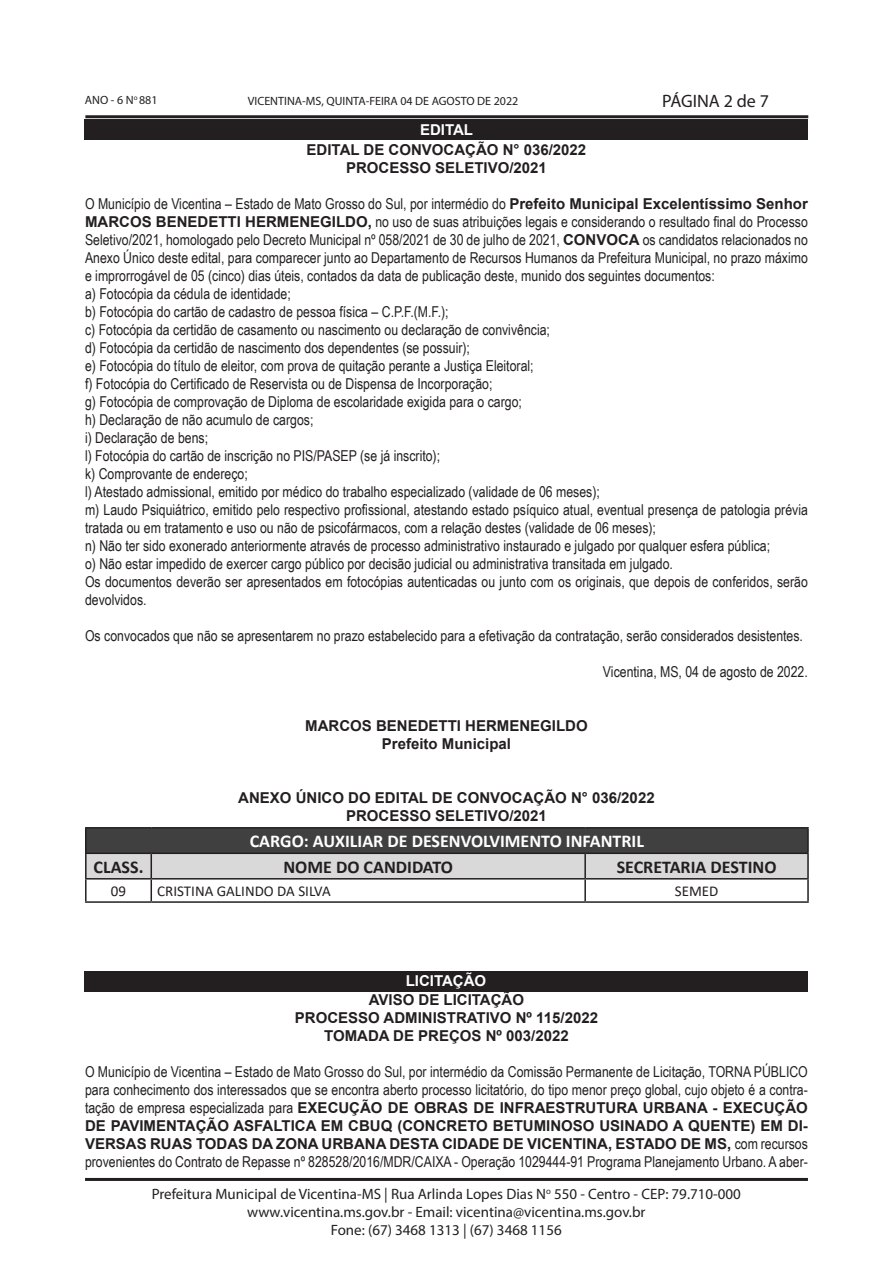
<style>
.page{position:relative;width:893px;height:1263px;background:#fff}
.page>*{position:absolute;margin:0;border:0;box-sizing:border-box;transform-origin:0 0}
.t1{font:700 18px "Calibri";color:#fff}
.t2{font:700 18px "Calibri";color:#231f20}
.t3{font:18px "Myriad Pro";color:#231f20}
.t4{font:15px/18px "Arial Narrow";color:#231f20;text-align:justify}
.t5{font:700 15px "Arial";color:#231f20}
.t6{font:15px/18px "Myriad Pro";color:#231f20;text-align:center}
.No_Spacing{font:15px "Calibri";color:#231f20}
.t7{font:700 15px "Arial";color:#fff}
.t8{font:12px "Myriad Pro";color:#231f20}
.s1{font-family:"Arial";font-weight:700}
</style>
<div class="page">
<hr style="left:85px;top:115px;width:723px;height:3px;background:#231f20">
<hr style="left:85px;top:1178px;width:723px;height:3px;background:#231f20">
<div style="left:85px;top:119px;width:723px;height:21px;background:#231f20"></div>
<div style="left:86px;top:828px;width:722px;height:25px;background:#404040"></div>
<hr style="left:85px;top:827px;width:66px;height:1px;background:#231f20">
<hr style="left:85px;top:828px;width:2px;height:24px;background:#231f20">
<hr style="left:151px;top:827px;width:434px;height:1px;background:#231f20">
<hr style="left:585px;top:827px;width:224px;height:1px;background:#231f20">
<hr style="left:807px;top:828px;width:2px;height:24px;background:#231f20">
<hr style="left:85px;top:852px;width:66px;height:2px;background:#231f20">
<hr style="left:85px;top:854px;width:2px;height:24px;background:#231f20">
<hr style="left:151px;top:852px;width:434px;height:2px;background:#231f20">
<hr style="left:585px;top:852px;width:224px;height:2px;background:#231f20">
<hr style="left:807px;top:854px;width:2px;height:24px;background:#231f20">
<hr style="left:85px;top:878px;width:66px;height:1px;background:#231f20">
<hr style="left:85px;top:879px;width:2px;height:22px;background:#231f20">
<svg style="left:86px;top:853px;width:722px;height:48px"></svg>
<hr style="left:585px;top:878px;width:224px;height:1px;background:#231f20">
<hr style="left:584px;top:879px;width:2px;height:22px;background:#231f20">
<hr style="left:807px;top:879px;width:2px;height:22px;background:#231f20">
<hr style="left:85px;top:901px;width:66px;height:2px;background:#231f20">
<hr style="left:151px;top:901px;width:434px;height:2px;background:#231f20">
<hr style="left:585px;top:901px;width:224px;height:2px;background:#231f20">
<div style="left:84px;top:971px;width:724px;height:20px;background:#231f20"></div>
<p class="t3" style="left:662px;top:90px;width:108px">PÁGINA 2 de 7</p>
<p class="t8" style="left:85px;top:93px;width:74px">ANO - 6 N<sup>o</sup> 881</p>
<p class="t8" style="left:248px;top:94px;width:272px">VICENTINA-MS, QUINTA-FEIRA 04 DE AGOSTO DE 2022</p>
<p class="t5" style="left:307px;top:139px;width:281px">EDITAL DE CONVOCAÇÃO N° 036/2022</p>
<p class="t5" style="left:346px;top:157px;width:202px">PROCESSO SELETIVO/2021</p>
<p class="t4" style="left:85px;top:194px;width:724px">O Município de Vicentina – Estado de Mato Grosso do Sul, por intermédio do <span class="s1">Prefeito Municipal Excelentíssimo Senhor MARCOS BENEDETTI HERMENEGILDO,</span> no uso de suas atribuições legais e considerando o resultado final do Processo Seletivo/2021, homologado pelo Decreto Municipal nº 058/2021 de 30 de julho de 2021, <span class="s1">CONVOCA</span> os candidatos relacionados no Anexo Único deste edital, para comparecer junto ao Departamento de Recursos Humanos da Prefeitura Municipal, no prazo máximo e improrrogável de 05 (cinco) dias úteis, contados da data de publicação deste, munido dos seguintes documentos:</p>
<p class="t4" style="left:85px;top:284px;width:207px">a) Fotocópia da cédula de identidade;</p>
<p class="t4" style="left:85px;top:302px;width:365px">b) Fotocópia do cartão de cadastro de pessoa física – C.P.F.(M.F.);</p>
<p class="t4" style="left:85px;top:320px;width:466px">c) Fotocópia da certidão de casamento ou nascimento ou declaração de convivência;</p>
<p class="t4" style="left:85px;top:338px;width:386px">d) Fotocópia da certidão de nascimento dos dependentes (se possuir);</p>
<p class="t4" style="left:85px;top:356px;width:450px">e) Fotocópia do título de eleitor, com prova de quitação perante a Justiça Eleitoral;</p>
<p class="t4" style="left:85px;top:374px;width:409px">f) Fotocópia do Certificado de Reservista ou de Dispensa de Incorporação;</p>
<p class="t4" style="left:85px;top:392px;width:438px">g) Fotocópia de comprovação de Diploma de escolaridade exigida para o cargo;</p>
<p class="t4" style="left:85px;top:410px;width:230px">h) Declaração de não acumulo de cargos;</p>
<p class="t4" style="left:85px;top:428px;width:125px">i) Declaração de bens;</p>
<p class="t4" style="left:85px;top:446px;width:357px">l) Fotocópia do cartão de inscrição no PIS/PASEP (se já inscrito);</p>
<p class="t4" style="left:85px;top:464px;width:164px">k) Comprovante de endereço;</p>
<p class="t4" style="left:85px;top:482px;width:516px">l) Atestado admissional, emitido por médico do trabalho especializado (validade de 06 meses);</p>
<p class="t4" style="left:85px;top:500px;width:724px">m) Laudo Psiquiátrico, emitido pelo respectivo profissional, atestando estado psíquico atual, eventual presença de patologia prévia tratada ou em tratamento e uso ou não de psicofármacos, com a relação destes (validade de 06 meses);</p>
<p class="t4" style="left:85px;top:536px;width:687px">n) Não ter sido exonerado anteriormente através de processo administrativo instaurado e julgado por qualquer esfera pública;</p>
<p class="t4" style="left:85px;top:554px;width:589px">o) Não estar impedido de exercer cargo público por decisão judicial ou administrativa transitada em julgado.</p>
<p class="t4" style="left:85px;top:572px;width:724px">Os documentos deverão ser apresentados em fotocópias autenticadas ou junto com os originais, que depois de conferidos, serão devolvidos.</p>
<p class="t4" style="left:85px;top:626px;width:719px">Os convocados que não se apresentarem no prazo estabelecido para a efetivação da contratação, serão considerados desistentes.</p>
<p class="t4" style="left:603px;top:662px;width:206px">Vicentina, MS, 04 de agosto de 2022.</p>
<p class="t5" style="left:305px;top:715px;width:284px">MARCOS BENEDETTI HERMENEGILDO</p>
<p class="t5" style="left:382px;top:733px;width:131px">Prefeito Municipal</p>
<p class="t5" style="left:238px;top:787px;width:418px">ANEXO ÚNICO DO EDITAL DE CONVOCAÇÃO N° 036/2022</p>
<p class="t5" style="left:346px;top:805px;width:202px">PROCESSO SELETIVO/2021</p>
<p class="t1" style="left:250px;top:828px;width:396px">CARGO: AUXILIAR DE DESENVOLVIMENTO INFANTRIL</p>
<p class="t2" style="left:94px;top:854px;width:51px">CLASS.</p>
<p class="t2" style="left:283px;top:854px;width:171px">NOME DO CANDIDATO</p>
<p class="t2" style="left:617px;top:854px;width:161px">SECRETARIA DESTINO</p>
<p class="No_Spacing" style="left:111px;top:881px;width:17px">09</p>
<p class="No_Spacing" style="left:157px;top:881px;width:175px">CRISTINA GALINDO DA SILVA</p>
<p class="No_Spacing" style="left:675px;top:881px;width:45px">SEMED</p>
<p class="t7" style="left:420px;top:119px;width:55px">EDITAL</p>
<p class="t7" style="left:406px;top:970px;width:82px">LICITAÇÃO</p>
<p class="t5" style="left:369px;top:989px;width:157px">AVISO DE LICITAÇÃO</p>
<p class="t5" style="left:295px;top:1007px;width:305px">PROCESSO ADMINISTRATIVO Nº 115/2022</p>
<p class="t5" style="left:324px;top:1025px;width:246px">TOMADA DE PREÇOS Nº 003/2022</p>
<p class="t4" style="left:85px;top:1062px;width:724px">O Município de Vicentina – Estado de Mato Grosso do Sul, por intermédio da Comissão Permanente de Licitação, TORNA PÚBLICO para conhecimento dos interessados que se encontra aberto processo licitatório, do tipo menor preço global, cujo objeto é a contra&shy;tação de empresa especializada para <span class="s1">EXECUÇÃO DE OBRAS DE INFRAESTRUTURA URBANA - EXECUÇÃO DE PAVIMENTAÇÃO ASFALTICA EM CBUQ (CONCRETO BETUMINOSO USINADO A QUENTE) EM DI-VERSAS RUAS TODAS DA ZONA URBANA DESTA CIDADE DE VICENTINA, ESTADO DE MS,</span> com recursos provenientes do Contrato de Repasse nº 828528/2016/MDR/CAIXA - Operação 1029444-91 Programa Planejamento Urbano. A aber-</p>
<p class="t6" style="left:152px;top:1184px;width:591px">Prefeitura Municipal de Vicentina-MS | Rua Arlinda Lopes Dias N<sup>o</sup> 550 - Centro - CEP: 79.710-000 www.vicentina.ms.gov.br - Email: vicentina@vicentina.ms.gov.br<br>Fone: (67) 3468 1313 | (67) 3468 1156</p>
</div>
